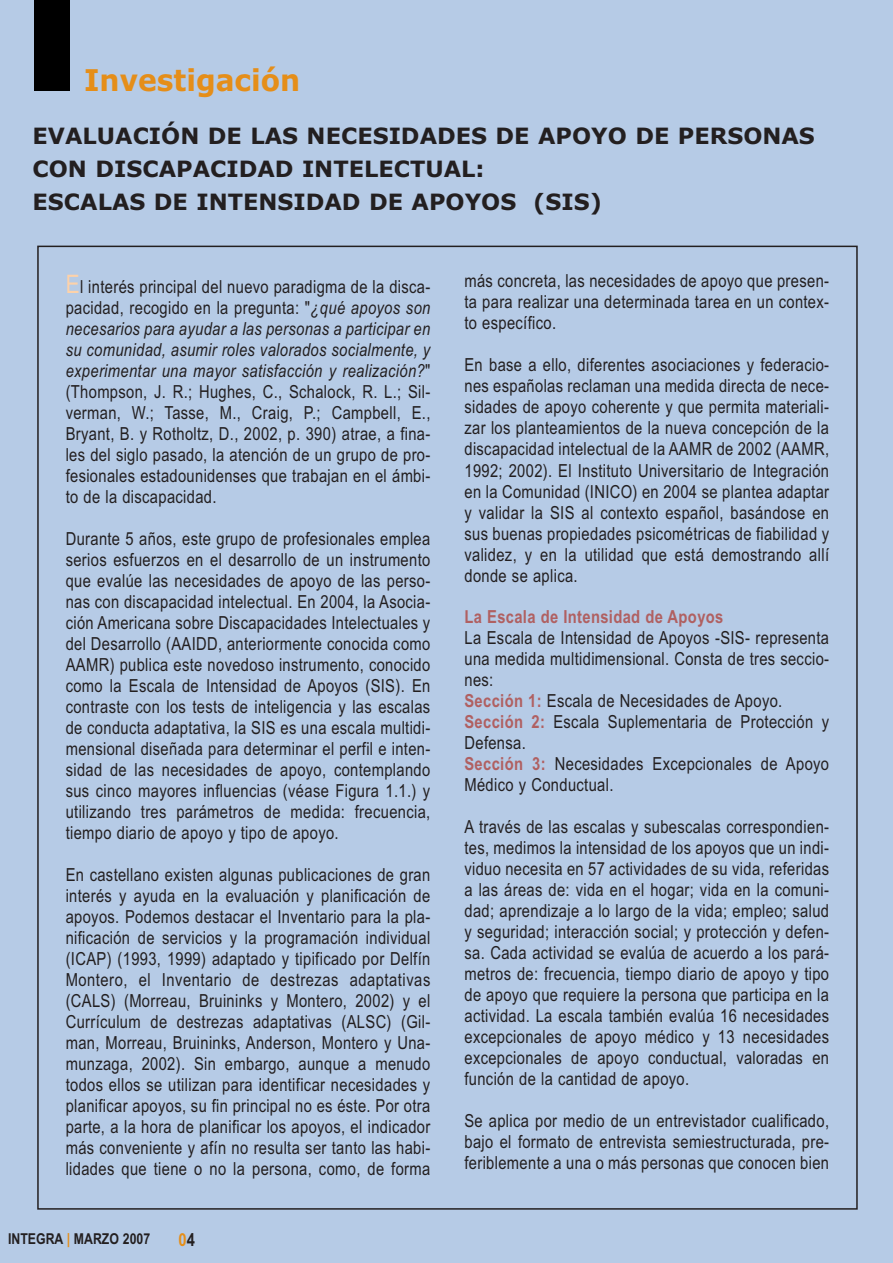
<style>
.page{position:relative;width:893px;height:1263px;background:#b6cbe6}
.page>*{position:absolute;margin:0;border:0;box-sizing:border-box;transform-origin:0 0}
.t1{font:700 30px "Verdana";color:#e58e19;scale:.94 1}
.t2{font:700 22.5px/33px "Verdana";color:#231f20}
.t3{font:18px/21px "Arial Narrow";letter-spacing:.02em;color:#231f20;text-align:justify}
.t4{font:700 18px "Arial Narrow";letter-spacing:.02em;color:#b06061}
.t5{font:700 18px "Arial Narrow";color:#e58e19}
.t6{font:700 15px "Arial Narrow";color:#231f20}
.s1{font-size:25.5px;color:#fdd2aa}
.s2{font-style:italic}
.s3{color:#e58e19}
.s4{color:#231f20}
.s5{font-weight:700;color:#b06061}
</style>
<div class="page">
<div style="left:34px;top:0;width:36px;height:91px;background:#000"></div>
<h1 class="t1" style="left:84px;top:68px;width:231px">Investigación</h1>
<p class="t2" style="left:33px;top:121px;width:784px">EVALUACIÓN DE LAS NECESIDADES DE APOYO DE PERSONAS<br>CON DISCAPACIDAD INTELECTUAL:<br>ESCALAS DE INTENSIDAD DE APOYOS (SIS)</p>
<p class="t3" style="left:66px;top:278px;width:366px"><span class="s1">E</span>l interés principal del nuevo paradigma de la disca&shy;pacidad, recogido en la pregunta: "<span class="s2">¿qué apoyos son necesarios para ayudar a las personas a participar en su comunidad, asumir roles valorados socialmente, y experimentar una mayor satisfacción y realización?</span>" (Thompson, J. R.; Hughes, C., Schalock, R. L.; Sil&shy;verman, W.; Tasse, M., Craig, P.; Campbell, E., Bryant, B. y Rotholtz, D., 2002, p. 390) atrae, a fina&shy;les del siglo pasado, la atención de un grupo de pro&shy;fesionales estadounidenses que trabajan en el ámbi&shy;to de la discapacidad.</p>
<p class="t3" style="left:66px;top:530px;width:366px">Durante 5 años, este grupo de profesionales emplea serios esfuerzos en el desarrollo de un instrumento que evalúe las necesidades de apoyo de las perso&shy;nas con discapacidad intelectual. En 2004, la Asocia&shy;ción Americana sobre Discapacidades Intelectuales y del Desarrollo (AAIDD, anteriormente conocida como AAMR) publica este novedoso instrumento, conocido como la Escala de Intensidad de Apoyos (SIS). En contraste con los tests de inteligencia y las escalas de conducta adaptativa, la SIS es una escala multidi&shy;mensional diseñada para determinar el perfil e inten&shy;sidad de las necesidades de apoyo, contemplando sus cinco mayores influencias (véase Figura 1.1.) y utilizando tres parámetros de medida: frecuencia, tiempo diario de apoyo y tipo de apoyo.</p>
<p class="t3" style="left:66px;top:866px;width:366px">En castellano existen algunas publicaciones de gran interés y ayuda en la evaluación y planificación de apoyos. Podemos destacar el Inventario para la pla&shy;nificación de servicios y la programación individual (ICAP) (1993, 1999) adaptado y tipificado por Delfín Montero, el Inventario de destrezas adaptativas (CALS) (Morreau, Bruininks y Montero, 2002) y el Currículum de destrezas adaptativas (ALSC) (Gil&shy;man, Morreau, Bruininks, Anderson, Montero y Una&shy;munzaga, 2002). Sin embargo, aunque a menudo todos ellos se utilizan para identificar necesidades y planificar apoyos, su fin principal no es éste. Por otra parte, a la hora de planificar los apoyos, el indicador más conveniente y afín no resulta ser tanto las habi&shy;lidades que tiene o no la persona, como, de forma</p>
<p class="t6" style="left:8px;top:1233px;width:144px">INTEGRA <span class="s3">|</span> MARZO 2007</p>
<p class="t5" style="left:179px;top:1233px;width:18px">0<span class="s4">4</span></p>
<p class="t3" style="left:464px;top:272px;width:366px">más concreta, las necesidades de apoyo que presen&shy;ta para realizar una determinada tarea en un contex&shy;to específico.</p>
<p class="t3" style="left:464px;top:356px;width:366px">En base a ello, diferentes asociaciones y federacio&shy;nes españolas reclaman una medida directa de nece&shy;sidades de apoyo coherente y que permita materiali&shy;zar los planteamientos de la nueva concepción de la discapacidad intelectual de la AAMR de 2002 (AAMR, 1992; 2002). El Instituto Universitario de Integración en la Comunidad (INICO) en 2004 se plantea adaptar y validar la SIS al contexto español, basándose en sus buenas propiedades psicométricas de fiabilidad y validez, y en la utilidad que está demostrando allí donde se aplica.</p>
<p class="t4" style="left:464px;top:610px;width:260px">La Escala de Intensidad de Apoyos</p>
<p class="t3" style="left:464px;top:629px;width:366px;text-align:left">La Escala de Intensidad de Apoyos -SIS- representa una medida multidimensional. Consta de tres seccio&shy;nes:<br><span class="s5">Sección 1:</span> Escala de Necesidades de Apoyo.<br><span class="s5">Sección 2:</span> Escala Suplementaria de Protección y Defensa.<br><span class="s5">Sección 3:</span> Necesidades Excepcionales de Apoyo Médico y Conductual.</p>
<p class="t3" style="left:464px;top:818px;width:366px">A través de las escalas y subescalas correspondien&shy;tes, medimos la intensidad de los apoyos que un indi&shy;viduo necesita en 57 actividades de su vida, referidas a las áreas de: vida en el hogar; vida en la comuni&shy;dad; aprendizaje a lo largo de la vida; empleo; salud y seguridad; interacción social; y protección y defen&shy;sa. Cada actividad se evalúa de acuerdo a los pará&shy;metros de: frecuencia, tiempo diario de apoyo y tipo de apoyo que requiere la persona que participa en la actividad. La escala también evalúa 16 necesidades excepcionales de apoyo médico y 13 necesidades excepcionales de apoyo conductual, valoradas en función de la cantidad de apoyo.</p>
<p class="t3" style="left:464px;top:1112px;width:366px">Se aplica por medio de un entrevistador cualificado, bajo el formato de entrevista semiestructurada, pre&shy;feriblemente a una o más personas que conocen bien</p>
</div>
